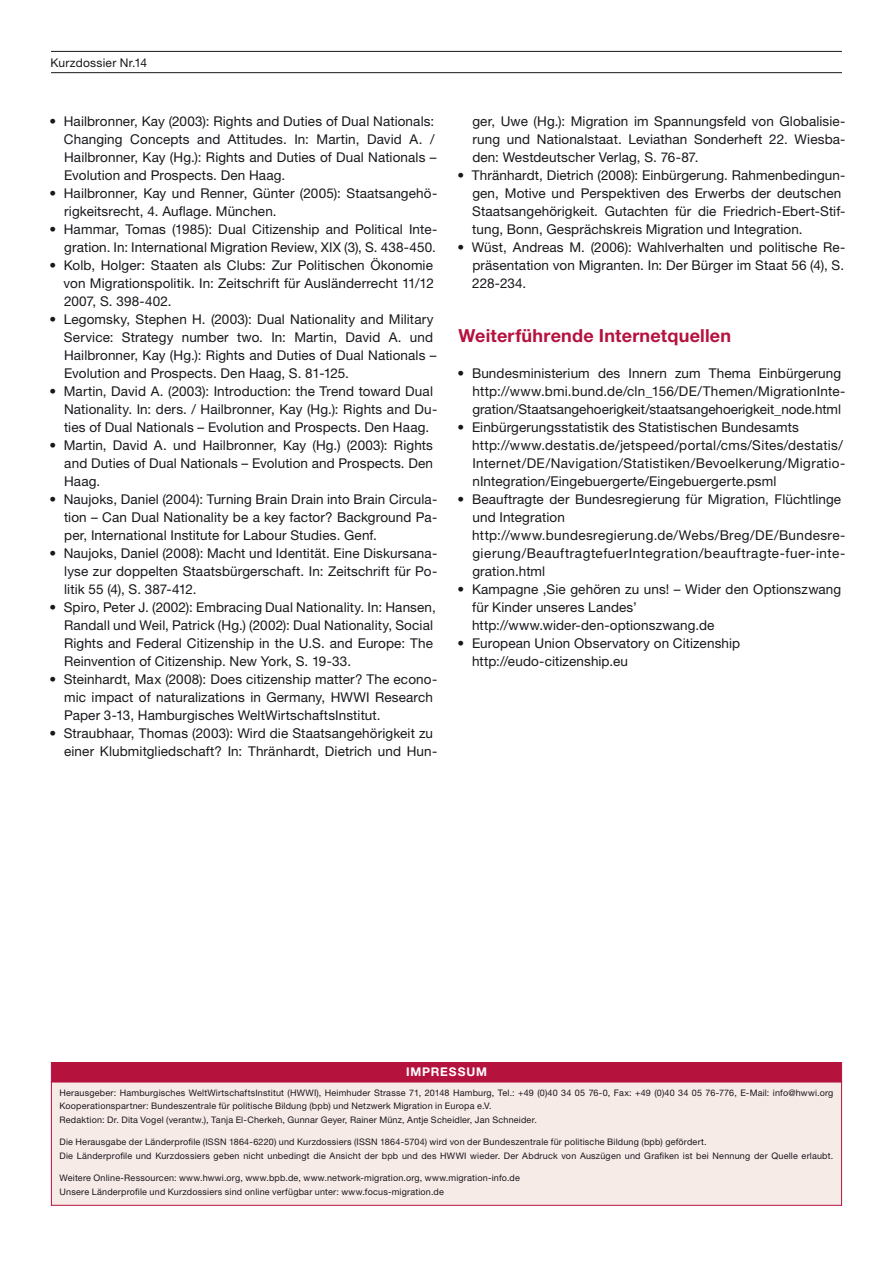
<style>
.page{position:relative;width:893px;height:1263px;background:#fff}
.page>*{position:absolute;margin:0;border:0;box-sizing:border-box;transform-origin:0 0}
.t1{font:700 18px "Helvetica Neue LT Pro";letter-spacing:.015em;color:#b5123e}
.t2{font:13.5px/18px "Helvetica Neue LT Pro";letter-spacing:.01em;color:#1a171c}
.t3{font:12px "Helvetica Neue LT Pro";letter-spacing:.02em;color:#1a171c}
.t4{font:700 12px "Helvetica Neue LT Pro";letter-spacing:.07em;color:#fff}
.t5{font:9px/13.5px "Helvetica Neue LT Pro";letter-spacing:.02em;color:#1a171c}
</style>
<div class="page">
<hr style="left:51px;top:51px;width:791px;height:1px;background:#1a171c">
<hr style="left:51px;top:72px;width:791px;height:1px;background:#1a171c">
<div style="left:51px;top:1062px;width:791px;height:20px;background:#b5123e"></div>
<div style="left:51px;top:1082px;width:791px;height:124px;background:#f7ebe8;border:1px solid #b5123e"></div>
<p class="t3" style="left:51px;top:56px;width:98px">Kurzdossier Nr.14</p>
<p class="t2" style="left:64px;top:112px;width:374px;text-indent:-14px">• Hailbronner, Kay (2003): Rights and Duties of Dual Nationals:<br>Changing Concepts and Attitudes. In: Martin, David A. / Hailbronner, Kay (Hg.): Rights and Duties of Dual Nationals – Evolution and Prospects. Den Haag.</p>
<p class="t2" style="left:64px;top:184px;width:374px;text-indent:-15px">• Hailbronner, Kay und Renner, Günter (2005): Staatsangehö&shy;rigkeitsrecht, 4. Auflage. München.</p>
<p class="t2" style="left:49px;top:220px;width:389px;text-align:right">• Hammar, Tomas (1985): Dual Citizenship and Political Inte&shy;gration. In: International Migration Review, XIX (3), S. 438-450.</p>
<p class="t2" style="left:64px;top:256px;width:372px;text-align:justify;text-indent:-14px">• Kolb, Holger: Staaten als Clubs: Zur Politischen Ökonomie von Migrationspolitik. In: Zeitschrift für Ausländerrecht 11/12<br>2007, S. 398-402.</p>
<p class="t2" style="left:64px;top:310px;width:374px;text-indent:-15px">• Legomsky, Stephen H. (2003): Dual Nationality and Military Service: Strategy number two. In: Martin, David A. und Hailbronner, Kay (Hg.): Rights and Duties of Dual Nationals – Evolution and Prospects. Den Haag, S. 81-125.</p>
<p class="t2" style="left:64px;top:382px;width:375px;text-indent:-15px">• Martin, David A. (2003): Introduction: the Trend toward Dual<br>Nationality. In: ders. / Hailbronner, Kay (Hg.): Rights and Du&shy;ties of Dual Nationals – Evolution and Prospects. Den Haag.</p>
<p class="t2" style="left:64px;top:436px;width:370px;text-align:justify;text-indent:-15px">• Martin, David A. und Hailbronner, Kay (Hg.) (2003): Rights and Duties of Dual Nationals – Evolution and Prospects. Den Haag.</p>
<p class="t2" style="left:64px;top:490px;width:375px;text-align:justify;text-indent:-15px">• Naujoks, Daniel (2004): Turning Brain Drain into Brain Circula&shy;tion – Can Dual Nationality be a key factor? Background Pa&shy;per, International Institute for Labour Studies. Genf.</p>
<p class="t2" style="left:64px;top:544px;width:374px;text-align:justify;text-indent:-15px">• Naujoks, Daniel (2008): Macht und Identität. Eine Diskursana&shy;lyse zur doppelten Staatsbürgerschaft. In: Zeitschrift für Po&shy;litik 55 (4), S. 387-412.</p>
<p class="t2" style="left:64px;top:598px;width:373px;text-indent:-15px">• Spiro, Peter J. (2002): Embracing Dual Nationality. In: Hansen, Randall und Weil, Patrick (Hg.) (2002): Dual Nationality, Social Rights and Federal Citizenship in the U.S. and Europe: The Reinvention of Citizenship. New York, S. 19-33.</p>
<p class="t2" style="left:64px;top:670px;width:375px;text-indent:-15px">• Steinhardt, Max (2008): Does citizenship matter? The econo&shy;mic impact of naturalizations in Germany, HWWI Research<br>Paper 3-13, Hamburgisches WeltWirtschaftsInstitut.</p>
<p class="t2" style="left:64px;top:724px;width:375px;text-indent:-15px">• Straubhaar, Thomas (2003): Wird die Staatsangehörigkeit zu einer Klubmitgliedschaft? In: Thränhardt, Dietrich und Hun-</p>
<p class="t2" style="left:472px;top:112px;width:375px;text-align:justify">ger, Uwe (Hg.): Migration im Spannungsfeld von Globalisie&shy;rung und Nationalstaat. Leviathan Sonderheft 22. Wiesba&shy;den: Westdeutscher Verlag, S. 76-87.</p>
<p class="t2" style="left:472px;top:166px;width:375px;text-indent:-15px">• Thränhardt, Dietrich (2008): Einbürgerung. Rahmenbedingun&shy;gen, Motive und Perspektiven des Erwerbs der deutschen Staatsangehörigkeit. Gutachten für die Friedrich-Ebert-Stif&shy;tung, Bonn, Gesprächskreis Migration und Integration.</p>
<p class="t2" style="left:472px;top:238px;width:375px;text-align:justify;text-indent:-15px">• Wüst, Andreas M. (2006): Wahlverhalten und politische Re&shy;präsentation von Migranten. In: Der Bürger im Staat 56 (4), S.<br>228-234.</p>
<h1 class="t1" style="left:459px;top:324px;width:274px">Weiterführende Internetquellen</h1>
<p class="t2" style="left:472px;top:364px;width:375px;text-indent:-15px">• Bundesministerium des Innern zum Thema Einbürgerung http://www.bmi.bund.de/cln_156/DE/Themen/MigrationInte&shy;gration/Staatsangehoerigkeit/staatsangehoerigkeit_node.html</p>
<p class="t2" style="left:472px;top:418px;width:375px;text-indent:-14px">• Einbürgerungsstatistik des Statistischen Bundesamts http://www.destatis.de/jetspeed/portal/cms/Sites/destatis/ Internet/DE/Navigation/Statistiken/Bevoelkerung/Migratio&shy;nIntegration/Eingebuergerte/Eingebuergerte.psml</p>
<p class="t2" style="left:472px;top:490px;width:375px;text-indent:-14px">• Beauftragte der Bundesregierung für Migration, Flüchtlinge und Integration http://www.bundesregierung.de/Webs/Breg/DE/Bundesre&shy;gierung/BeauftragtefuerIntegration/beauftragte-fuer-inte&shy;gration.html</p>
<p class="t2" style="left:472px;top:580px;width:371px;text-indent:-14px">• Kampagne ‚Sie gehören zu uns! – Wider den Optionszwang für Kinder unseres Landes’ http://www.wider-den-optionszwang.de</p>
<p class="t2" style="left:472px;top:634px;width:270px;text-indent:-14px">• European Union Observatory on Citizenship http://eudo-citizenship.eu</p>
<p class="t4" style="left:406px;top:1064px;width:82px">IMPRESSUM</p>
<p class="t5" style="left:60px;top:1086px;width:775px">Herausgeber: Hamburgisches WeltWirtschaftsInstitut (HWWI), Heimhuder Strasse 71, 20148 Hamburg, Tel.: +49 (0)40 34 05 76-0, Fax: +49 (0)40 34 05 76-776, E-Mail: info@hwwi.org<br>Kooperationspartner: Bundeszentrale für politische Bildung (bpb) und Netzwerk Migration in Europa e.V.<br>Redaktion: Dr. Dita Vogel (verantw.), Tanja El-Cherkeh, Gunnar Geyer, Rainer Münz, Antje Scheidler, Jan Schneider.</p>
<p class="t5" style="left:60px;top:1135px;width:775px">Die Herausgabe der Länderprofile (ISSN 1864-6220) und Kurzdossiers (ISSN 1864-5704) wird von der Bundeszentrale für politische Bildung (bpb) gefördert.<br>Die Länderprofile und Kurzdossiers geben nicht unbedingt die Ansicht der bpb und des HWWI wieder. Der Abdruck von Auszügen und Grafiken ist bei Nennung der Quelle erlaubt.</p>
<p class="t5" style="left:60px;top:1171px;width:462px">Weitere Online-Ressourcen: www.hwwi.org, www.bpb.de, www.network-migration.org, www.migration-info.de<br>Unsere Länderprofile und Kurzdossiers sind online verfügbar unter: www.focus-migration.de</p>
</div>
